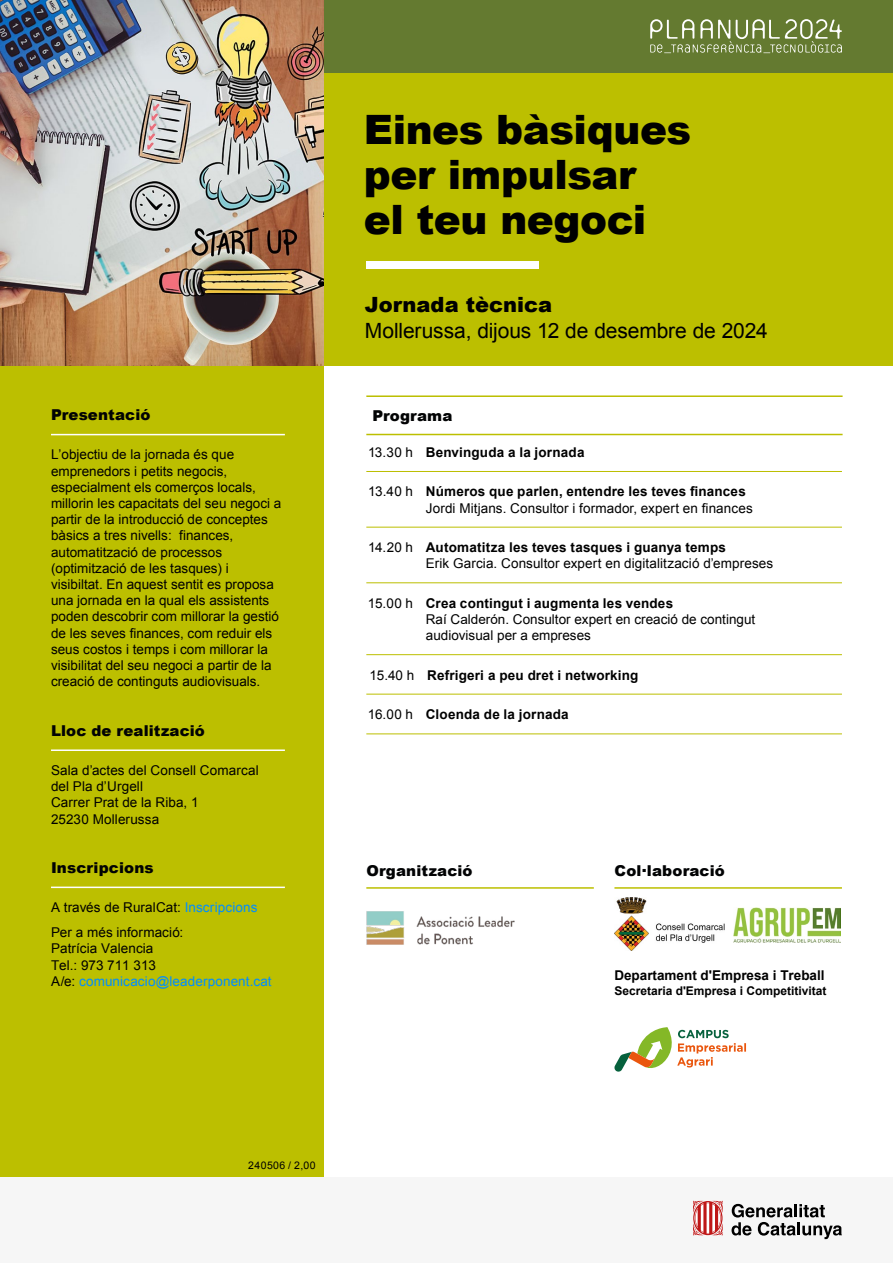
<style>
.page{position:relative;width:893px;height:1263px;background:#fff}
.page>*{position:absolute;margin:0;border:0;box-sizing:border-box;transform-origin:0 0}
.t1{font:900 40.5px/45px "Arial";letter-spacing:-.01em;color:#000}
.t2{font:21px "Arial";letter-spacing:-.005em;color:#000}
.t3{font:900 21px "Arial";letter-spacing:.005em;color:#000}
.t4{font:900 15px "Arial";letter-spacing:.01em;color:#020304}
.t5{font:13.5px/16.2px "Arial";color:#000}
.t6{font:700 13.5px "Arial";letter-spacing:.01em;color:#000}
.t7{font:700 12px "Arial";color:#000}
.t8{font:10.5px "Arial";letter-spacing:.04em;color:#000}
.s1{color:#008dff}
.s2{font-weight:400}
</style>
<div class="page">
<div style="left:0;top:366px;width:323px;height:811px;background:#bcbf00"></div>
<div style="left:323px;top:0;width:570px;height:366px;background:#bcbf00"></div>
<div style="left:323px;top:0;width:570px;height:72px;background:#647a30"></div>
<svg style="left:650px;top:19px;width:192px;height:34px"></svg>
<div style="left:0;top:1177px;width:892px;height:86px;background:#f6f6f6"></div>
<svg style="left:693px;top:1200px;width:30px;height:35px"></svg>
<svg style="left:731px;top:1204px;width:111px;height:35px"></svg>
<div style="left:366px;top:261px;width:173px;height:7px;background:#fff"></div>
<img style="left:0;top:0;width:323px;height:366px">
<hr style="left:366px;top:395px;width:477px;height:2px;background:#bcbf00">
<hr style="left:366px;top:434px;width:477px;height:1px;background:#bcbf00">
<hr style="left:366px;top:471px;width:476px;height:1px;background:#bcbf00">
<hr style="left:366px;top:527px;width:476px;height:1px;background:#bcbf00">
<hr style="left:366px;top:582px;width:476px;height:1px;background:#bcbf00">
<hr style="left:366px;top:654px;width:476px;height:1px;background:#bcbf00">
<hr style="left:366px;top:694px;width:476px;height:1px;background:#bcbf00">
<hr style="left:366px;top:734px;width:476px;height:1px;background:#bcbf00">
<hr style="left:614px;top:887px;width:228px;height:2px;background:#bcbf00">
<hr style="left:366px;top:887px;width:228px;height:2px;background:#bcbf00">
<hr style="left:51px;top:434px;width:234px;height:1px;background:#fff">
<hr style="left:51px;top:749px;width:234px;height:2px;background:#fff">
<hr style="left:51px;top:886px;width:234px;height:2px;background:#fff">
<svg style="left:614px;top:1027px;width:132px;height:45px"></svg>
<img style="left:366px;top:911px;width:149px;height:34px">
<img style="left:733px;top:907px;width:108px;height:35px">
<img style="left:614px;top:898px;width:111px;height:52px">
<p class="t4" style="left:51px;top:404px;width:101px">Presentació</p>
<p class="t5" style="left:51px;top:447px;width:232px">L’objectiu de la jornada és que emprenedors i petits negocis, especialment els comerços locals, millorin les capacitats del seu negoci a partir de la introducció de conceptes bàsics a tres nivells: finances, automatització de processos (optimització de les tasques) i visibiltat. En aquest sentit es proposa una jornada en la qual els assistents poden descobrir com millorar la gestió de les seves finances, com reduir els seus costos i temps i com millorar la visibilitat del seu negoci a partir de la creació de continguts audiovisuals.</p>
<p class="t4" style="left:51px;top:720px;width:155px">Lloc de realització</p>
<p class="t5" style="left:51px;top:762px;width:209px">Sala d’actes del Consell Comarcal del Pla d’Urgell<br>Carrer Prat de la Riba, 1<br>25230 Mollerussa</p>
<p class="t4" style="left:51px;top:857px;width:104px">Inscripcions</p>
<p class="t5" style="left:51px;top:895px;width:208px;line-height:25.2px">A través de RuralCat: <span class="s1">Inscripcions<br></span>Per a més informació:</p>
<p class="t5" style="left:51px;top:941px;width:222px">Patrícia Valencia<br>Tel.: 973 711 313<br>A/e: <span class="s1">comunicacio@leaderponent.cat</span></p>
<h1 class="t1" style="left:364px;top:106px;width:329px">Eines bàsiques per impulsar<br>el teu negoci</h1>
<h2 class="t3" style="left:365px;top:289px;width:189px">Jornada tècnica</h2>
<h3 class="t2" style="left:365px;top:316px;width:404px">Mollerussa, dijous 12 de desembre de 2024</h3>
<h4 class="t4" style="left:372px;top:404px;width:82px">Programa</h4>
<p class="t6" style="left:368px;top:443px;width:218px"><span class="s2">13.30 h</span> Benvinguda a la jornada</p>
<p class="t6" style="left:368px;top:483px;width:379px"><span class="s2">13.40 h</span> Números que parlen, entendre les teves finances</p>
<p class="t5" style="left:426px;top:500px;width:328px">Jordi Mitjans. Consultor i formador, expert en finances</p>
<p class="t6" style="left:368px;top:538px;width:359px"><span class="s2">14.20 h</span> Automatitza les teves tasques i guanya temps</p>
<p class="t5" style="left:426px;top:555px;width:349px">Erik Garcia. Consultor expert en digitalització d’empreses</p>
<p class="t6" style="left:368px;top:594px;width:307px"><span class="s2">15.00 h</span> Crea contingut i augmenta les vendes</p>
<p class="t5" style="left:426px;top:611px;width:331px">Raí Calderón. Consultor expert en creació de contingut audiovisual per a empreses</p>
<p class="t6" style="left:369px;top:665px;width:271px"><span class="s2">15.40 h</span> Refrigeri a peu dret i networking</p>
<p class="t6" style="left:368px;top:706px;width:202px"><span class="s2">16.00 h</span> Cloenda de la jornada</p>
<p class="t4" style="left:366px;top:860px;width:108px">Organització</p>
<p class="t4" style="left:614px;top:860px;width:112px">Col·laboració</p>
<p class="t6" style="left:614px;top:966px;width:212px">Departament d'Empresa i Treball</p>
<p class="t7" style="left:614px;top:982px;width:214px">Secretaria d'Empresa i Competitivitat</p>
<p class="t8" style="left:248px;top:1158px;width:69px">240506 / 2,00</p>
</div>
